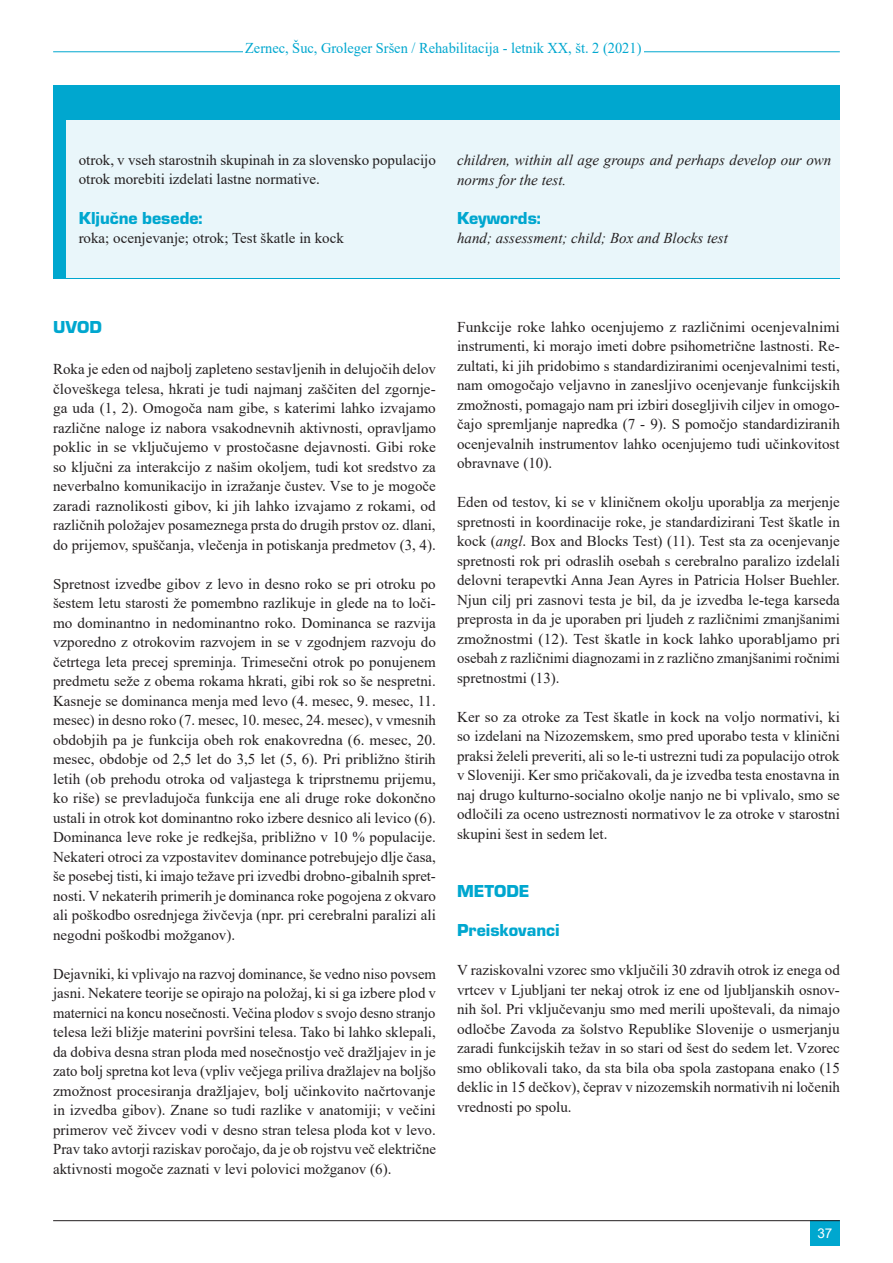
<style>
.page{position:relative;width:893px;height:1263px;background:#fff}
.page>*{position:absolute;margin:0;border:0;box-sizing:border-box;transform-origin:0 0}
.t1{font:18px/39px "Eurostile TEE Blac";color:#00a7cf}
.t2{font:15px/19.5px "Times New Roman";color:#231f20;text-align:justify}
.t3{font:italic 15px/19.5px "Times New Roman";color:#231f20}
.t4{font:15px "Times New Roman";color:#00a7cf;scale:.96 1}
.t5{font:13.5px "Arial";color:#fff}
.s1{font-style:italic}
</style>
<div class="page">
<div style="left:53px;top:85px;width:787px;height:193px;background:#00a7cf"></div>
<div style="left:66px;top:121px;width:391px;height:157px;background:#e9f6fa"></div>
<div style="left:457px;top:121px;width:383px;height:157px;background:#e9f6fa"></div>
<hr style="left:53px;top:52px;width:787px;height:1px;background:#00a7cf">
<div style="left:243px;top:36px;width:400px;height:24px;background:#fff"></div>
<div style="left:810px;top:1220px;width:30px;height:26px;background:#00a7cf"></div>
<hr style="left:53px;top:1220px;width:787px;height:1px;background:#231f20">
<p class="t4" style="left:245px;top:37px;width:414px">Zernec, Šuc, Groleger Sršen / Rehabilitacija - letnik XX, št. 2 (2021)</p>
<p class="t2" style="left:79px;top:150px;width:359px">otrok, v vseh starostnih skupinah in za slovensko populacijo otrok morebiti izdelati lastne normative.</p>
<p class="t1" style="left:79px;top:198px;width:125px">Ključne besede:</p>
<p class="t2" style="left:79px;top:228px;width:267px">roka; ocenjevanje; otrok; Test škatle in kock</p>
<p class="t3" style="left:457px;top:150px;width:376px">children, within all age groups and perhaps develop our own norms for the test.</p>
<p class="t1" style="left:457px;top:198px;width:85px">Keywords:</p>
<p class="t3" style="left:457px;top:228px;width:272px">hand; assessment; child; Box and Blocks test</p>
<p class="t1" style="left:53px;top:308px;width:50px">UVOD</p>
<p class="t2" style="left:53px;top:359px;width:384px">Roka je eden od najbolj zapleteno sestavljenih in delujočih delov človeškega telesa, hkrati je tudi najmanj zaščiten del zgornje&shy;ga uda (1, 2). Omogoča nam gibe, s katerimi lahko izvajamo različne naloge iz nabora vsakodnevnih aktivnosti, opravljamo poklic in se vključujemo v prostočasne dejavnosti. Gibi roke so ključni za interakcijo z našim okoljem, tudi kot sredstvo za neverbalno komunikacijo in izražanje čustev. Vse to je mogoče zaradi raznolikosti gibov, ki jih lahko izvajamo z rokami, od različnih položajev posameznega prsta do drugih prstov oz. dlani, do prijemov, spuščanja, vlečenja in potiskanja predmetov (3, 4).</p>
<p class="t2" style="left:53px;top:574px;width:384px">Spretnost izvedbe gibov z levo in desno roko se pri otroku po šestem letu starosti že pomembno razlikuje in glede na to loči&shy;mo dominantno in nedominantno roko. Dominanca se razvija vzporedno z otrokovim razvojem in se v zgodnjem razvoju do četrtega leta precej spreminja. Trimesečni otrok po ponujenem predmetu seže z obema rokama hkrati, gibi rok so še nespretni.<br>Kasneje se dominanca menja med levo (4. mesec, 9. mesec, 11. mesec) in desno roko (7. mesec, 10. mesec, 24. mesec), v vmesnih obdobjih pa je funkcija obeh rok enakovredna (6. mesec, 20. mesec, obdobje od 2,5 let do 3,5 let (5, 6). Pri približno štirih letih (ob prehodu otroka od valjastega k triprstnemu prijemu, ko riše) se prevladujoča funkcija ene ali druge roke dokončno ustali in otrok kot dominantno roko izbere desnico ali levico (6).<br>Dominanca leve roke je redkejša, približno v 10 % populacije.<br>Nekateri otroci za vzpostavitev dominance potrebujejo dlje časa, še posebej tisti, ki imajo težave pri izvedbi drobno-gibalnih spret&shy;nosti. V nekaterih primerih je dominanca roke pogojena z okvaro ali poškodbo osrednjega živčevja (npr. pri cerebralni paralizi ali negodni poškodbi možganov).</p>
<p class="t2" style="left:53px;top:964px;width:384px">Dejavniki, ki vplivajo na razvoj dominance, še vedno niso povsem jasni. Nekatere teorije se opirajo na položaj, ki si ga izbere plod v maternici na koncu nosečnosti. Večina plodov s svojo desno stranjo telesa leži bližje materini površini telesa. Tako bi lahko sklepali, da dobiva desna stran ploda med nosečnostjo več dražljajev in je zato bolj spretna kot leva (vpliv večjega priliva dražlajev na boljšo zmožnost procesiranja dražljajev, bolj učinkovito načrtovanje in izvedba gibov). Znane so tudi razlike v anatomiji; v večini primerov več živcev vodi v desno stran telesa ploda kot v levo.<br>Prav tako avtorji raziskav poročajo, da je ob rojstvu več električne aktivnosti mogoče zaznati v levi polovici možganov (6).</p>
<p class="t2" style="left:457px;top:317px;width:384px">Funkcije roke lahko ocenjujemo z različnimi ocenjevalnimi instrumenti, ki morajo imeti dobre psihometrične lastnosti. Re&shy;zultati, ki jih pridobimo s standardiziranimi ocenjevalnimi testi, nam omogočajo veljavno in zanesljivo ocenjevanje funkcijskih zmožnosti, pomagajo nam pri izbiri dosegljivih ciljev in omogo&shy;čajo spremljanje napredka (7 - 9). S pomočjo standardiziranih ocenjevalnih instrumentov lahko ocenjujemo tudi učinkovitost obravnave (10).</p>
<p class="t2" style="left:457px;top:492px;width:384px">Eden od testov, ki se v kliničnem okolju uporablja za merjenje spretnosti in koordinacije roke, je standardizirani Test škatle in kock (<span class="s1">angl</span>. Box and Blocks Test) (11). Test sta za ocenjevanje spretnosti rok pri odraslih osebah s cerebralno paralizo izdelali delovni terapevtki Anna Jean Ayres in Patricia Holser Buehler.<br>Njun cilj pri zasnovi testa je bil, da je izvedba le-tega karseda preprosta in da je uporaben pri ljudeh z različnimi zmanjšanimi zmožnostmi (12). Test škatle in kock lahko uporabljamo pri osebah z različnimi diagnozami in z različno zmanjšanimi ročnimi spretnostmi (13).</p>
<p class="t2" style="left:457px;top:707px;width:384px">Ker so za otroke za Test škatle in kock na voljo normativi, ki so izdelani na Nizozemskem, smo pred uporabo testa v klinični praksi želeli preveriti, ali so le-ti ustrezni tudi za populacijo otrok v Sloveniji. Ker smo pričakovali, da je izvedba testa enostavna in naj drugo kulturno-socialno okolje nanjo ne bi vplivalo, smo se odločili za oceno ustreznosti normativov le za otroke v starostni skupini šest in sedem let.</p>
<p class="t1" style="left:457px;top:872px;width:104px">METODE<br>Preiskovanci</p>
<p class="t2" style="left:457px;top:960px;width:384px">V raziskovalni vzorec smo vključili 30 zdravih otrok iz enega od vrtcev v Ljubljani ter nekaj otrok iz ene od ljubljanskih osnov&shy;nih šol. Pri vključevanju smo med merili upoštevali, da nimajo odločbe Zavoda za šolstvo Republike Slovenije o usmerjanju zaradi funkcijskih težav in so stari od šest do sedem let. Vzorec smo oblikovali tako, da sta bila oba spola zastopana enako (15 deklic in 15 dečkov), čeprav v nizozemskih normativih ni ločenih vrednosti po spolu.</p>
<p class="t5" style="left:817px;top:1224px;width:17px">37</p>
</div>
